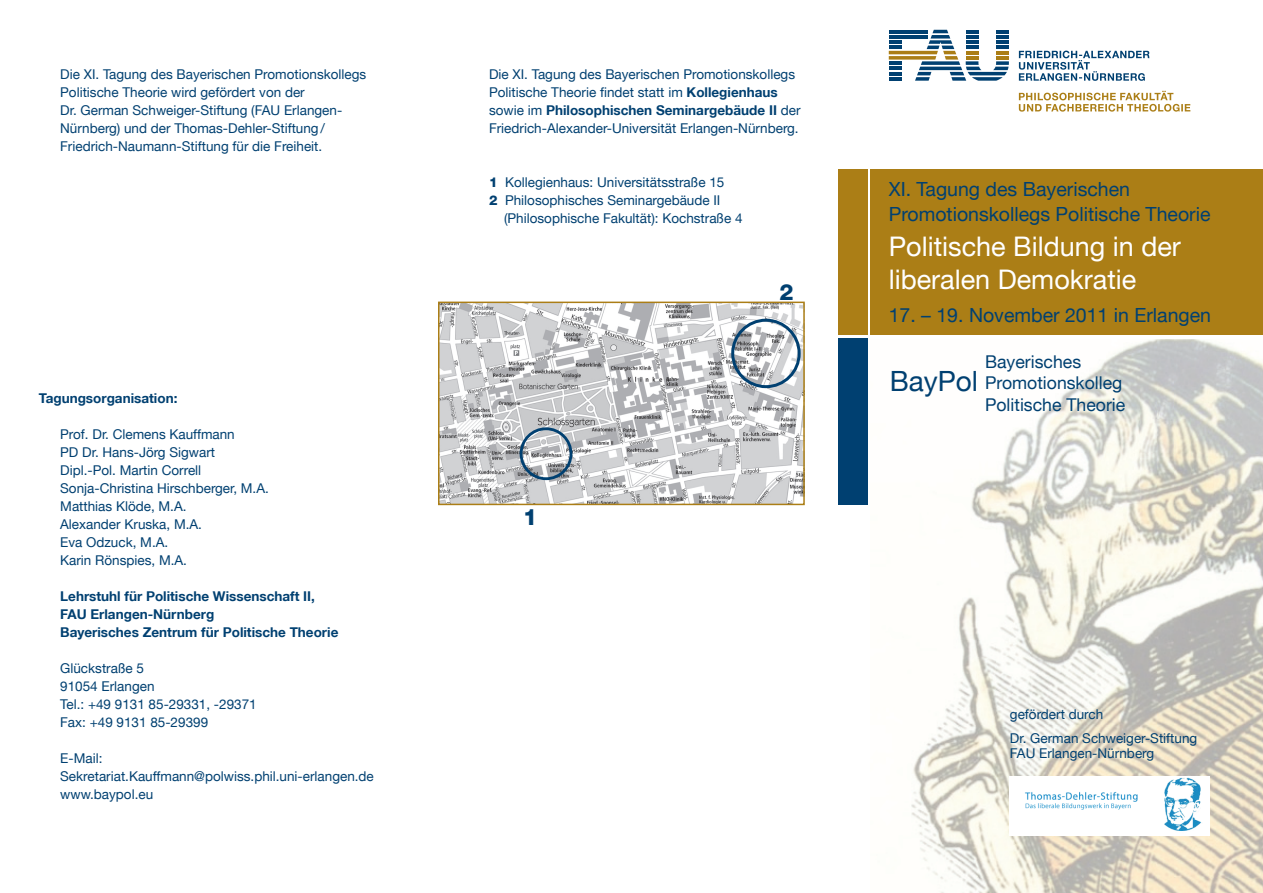
<style>
.page{position:relative;width:1263px;height:893px;background:#fff}
.page>*{position:absolute;margin:0;border:0;box-sizing:border-box;transform-origin:0 0}
.t1{font:27.9px "Helvetica Neue LT";color:#004071}
.t2{font:27px/33px "Helvetica Neue LT";color:#fff}
.t3{font:800 22.35px "Helvetica Neue LT";color:#004071}
.t4{font:19.5px/25.5px "Helvetica Neue LT";color:#004071}
.t5{font:17.7px/21.8px "Helvetica Neue LT";color:#004071}
.t6{font:13.5px/18px "Helvetica Neue LT";color:#004071}
.t7{font:700 13.5px/18px "Helvetica Neue LT";color:#004071}
.s1{font-weight:700}
.s2{font-weight:800}
</style>
<div class="page">
<img style="left:441px;top:305px;width:361px;height:197px">
<div style="left:438px;top:302px;width:367px;height:203px;border:2px solid #ab7e16"></div>
<div style="left:520px;top:427px;width:52px;height:53px;border:3px solid #004071;border-radius:50%"></div>
<div style="left:731px;top:319px;width:70px;height:69px;border:3px solid #004071;border-radius:50%"></div>
<div style="left:870px;top:168px;width:393px;height:169px;background:#ab7e16"></div>
<div style="left:838px;top:168px;width:29px;height:169px;background:#ab7e16"></div>
<div style="left:838px;top:337px;width:29px;height:168px;background:#004071"></div>
<hr style="left:838px;top:335px;width:425px;height:3px;background:#fff">
<svg style="left:1019px;top:91px;width:171px;height:21px"></svg>
<svg style="left:1019px;top:51px;width:130px;height:30px"></svg>
<svg style="left:889px;top:30px;width:120px;height:51px"></svg>
<img style="left:911px;top:339px;width:352px;height:554px">
<img style="left:1010px;top:776px;width:199px;height:60px">
<p class="t6" style="left:60px;top:65px;width:308px">Die XI. Tagung des Bayerischen Promotionskollegs Politische Theorie wird gefördert von der<br>Dr. German Schweiger-Stiftung (FAU Erlangen-Nürnberg) und der Thomas-Dehler-Stiftung / Friedrich-Naumann-Stiftung für die Freiheit.</p>
<p class="t7" style="left:39px;top:389px;width:140px">Tagungsorganisation:</p>
<p class="t6" style="left:60px;top:425px;width:210px">Prof. Dr. Clemens Kauffmann<br>PD Dr. Hans-Jörg Sigwart<br>Dipl.-Pol. Martin Correll<br>Sonja-Christina Hirschberger, M.A.<br>Matthias Klöde, M.A.<br>Alexander Kruska, M.A.<br>Eva Odzuck, M.A.<br>Karin Rönspies, M.A.</p>
<p class="t7" style="left:60px;top:587px;width:280px">Lehrstuhl für Politische Wissenschaft II,<br>FAU Erlangen-Nürnberg<br>Bayerisches Zentrum für Politische Theorie</p>
<p class="t6" style="left:60px;top:659px;width:198px">Glückstraße 5<br>91054 Erlangen<br>Tel.: +49 9131 85-29331, -29371<br>Fax: +49 9131 85-29399</p>
<p class="t6" style="left:60px;top:749px;width:315px">E-Mail:<br>Sekretariat.Kauffmann@polwiss.phil.uni-erlangen.de www.baypol.eu</p>
<p class="t6" style="left:489px;top:65px;width:313px">Die XI. Tagung des Bayerischen Promotionskollegs Politische Theorie findet statt im <span class="s1">Kollegienhaus </span>sowie im <span class="s1">Philosophischen Seminargebäude II</span> der Friedrich-Alexander-Universität Erlangen-Nürnberg.</p>
<p class="t6" style="left:489px;top:173px;width:237px"><span class="s2">1</span> Kollegienhaus: Universitätsstraße 15</p>
<p class="t6" style="left:489px;top:191px;width:233px"><span class="s2">2</span> Philosophisches Seminargebäude II</p>
<p class="t6" style="left:504px;top:209px;width:240px">(Philosophische Fakultät): Kochstraße 4</p>
<h3 class="t3" style="left:779px;top:278px;width:16px">2</h3>
<h3 class="t3" style="left:523px;top:503px;width:16px">1</h3>
<h3 class="t4" style="left:889px;top:176px;width:323px">XI. Tagung des Bayerischen<br>Promotionskollegs Politische Theorie</h3>
<h2 class="t2" style="left:889px;top:229px;width:294px">Politische Bildung in der liberalen Demokratie</h2>
<h3 class="t4" style="left:889px;top:302px;width:324px">17. – 19. November 2011 in Erlangen</h3>
<h1 class="t1" style="left:890px;top:364px;width:90px">BayPol</h1>
<h3 class="t5" style="left:985px;top:350px;width:142px">Bayerisches<br>Promotionskolleg<br>Politische Theorie</h3>
<p class="t6" style="left:1010px;top:702px;width:189px;line-height:24px">gefördert durch<br>Dr. German Schweiger-Stiftung</p>
<p class="t6" style="left:1010px;top:744px;width:146px">FAU Erlangen-Nürnberg</p>
</div>
